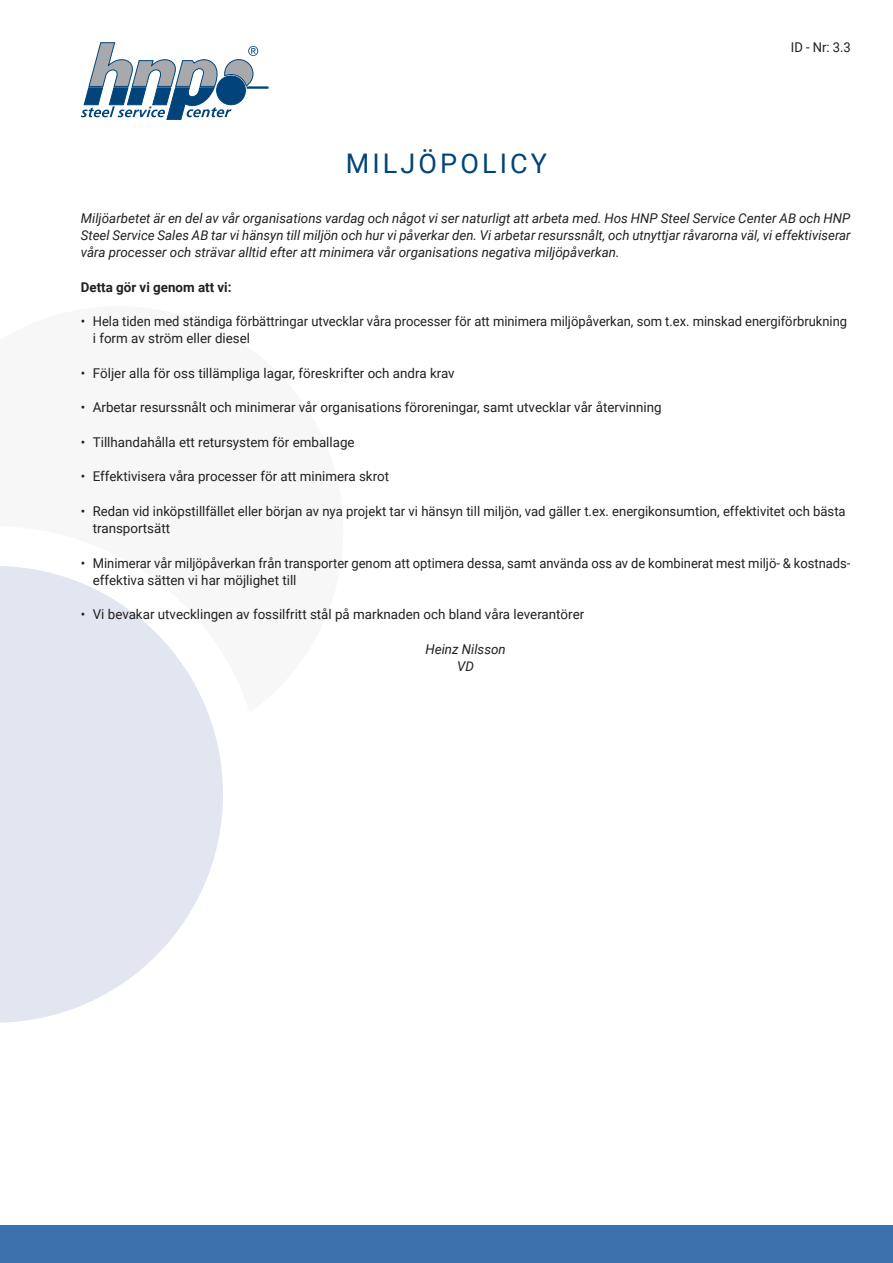
<style>
.page{position:relative;width:893px;height:1263px;background:#fff}
.page>*{position:absolute;margin:0;border:0;box-sizing:border-box;transform-origin:0 0}
.t1{font:27px "Roboto";letter-spacing:.115em;color:#00447b}
.t2{font:13.5px/17.2px "Roboto";color:#231f20}
.t3{font:italic 13.5px/17.2px "Roboto";color:#231f20;text-align:justify}
.t4{font:700 13.5px "Roboto";color:#231f20}
.t5{font:13.5px "Roboto";color:#231f20;scale:.96 1}
</style>
<div class="page">
<div style="left:0;top:1226px;width:893px;height:37px;background:#3b71ac"></div>
<svg style="left:0;top:713px;width:223px;height:310px;fill:#e2e6f0"></svg>
<svg style="left:0;top:566px;width:208px;height:147px;fill:#e2e6f0"></svg>
<svg style="left:81px;top:43px;width:188px;height:77px"></svg>
<p class="t5" style="left:791px;top:38px;width:64px">ID - Nr: 3.3</p>
<h1 class="t1" style="left:346px;top:144px;width:203px">MILJÖPOLICY</h1>
<p class="t3" style="left:81px;top:209px;width:771px">Miljöarbetet är en del av vår organisations vardag och något vi ser naturligt att arbeta med. Hos HNP Steel Service Center AB och HNP Steel Service Sales AB tar vi hänsyn till miljön och hur vi påverkar den. Vi arbetar resurssnålt, och utnyttjar råvarorna väl, vi effektiviserar våra processer och strävar alltid efter att minimera vår organisations negativa miljöpåverkan.</p>
<p class="t4" style="left:81px;top:277px;width:152px">Detta gör vi genom att vi:</p>
<p class="t2" style="left:93px;top:312px;width:756px;text-indent:-12px">• Hela tiden med ständiga förbättringar utvecklar våra processer för att minimera miljöpåverkan, som t.ex. minskad energiförbrukning i form av ström eller diesel</p>
<p class="t2" style="left:81px;top:364px;width:375px">• Följer alla för oss tillämpliga lagar, föreskrifter och andra krav</p>
<p class="t2" style="left:81px;top:398px;width:582px">• Arbetar resurssnålt och minimerar vår organisations föroreningar, samt utvecklar vår återvinning</p>
<p class="t2" style="left:81px;top:433px;width:275px">• Tillhandahålla ett retursystem för emballage</p>
<p class="t2" style="left:81px;top:467px;width:310px">• Effektivisera våra processer för att minimera skrot</p>
<p class="t2" style="left:93px;top:502px;width:754px;text-indent:-12px">• Redan vid inköpstillfället eller början av nya projekt tar vi hänsyn till miljön, vad gäller t.ex. energikonsumtion, effektivitet och bästa transportsätt</p>
<p class="t2" style="left:93px;top:554px;width:759px;text-indent:-12px">• Minimerar vår miljöpåverkan från transporter genom att optimera dessa, samt använda oss av de kombinerat mest miljö- &amp; kostnads&shy;effektiva sätten vi har möjlighet till</p>
<p class="t2" style="left:81px;top:605px;width:505px">• Vi bevakar utvecklingen av fossilfritt stål på marknaden och bland våra leverantörer</p>
<p class="t3" style="left:425px;top:640px;width:82px;text-align:center">Heinz Nilsson<br>VD</p>
</div>
